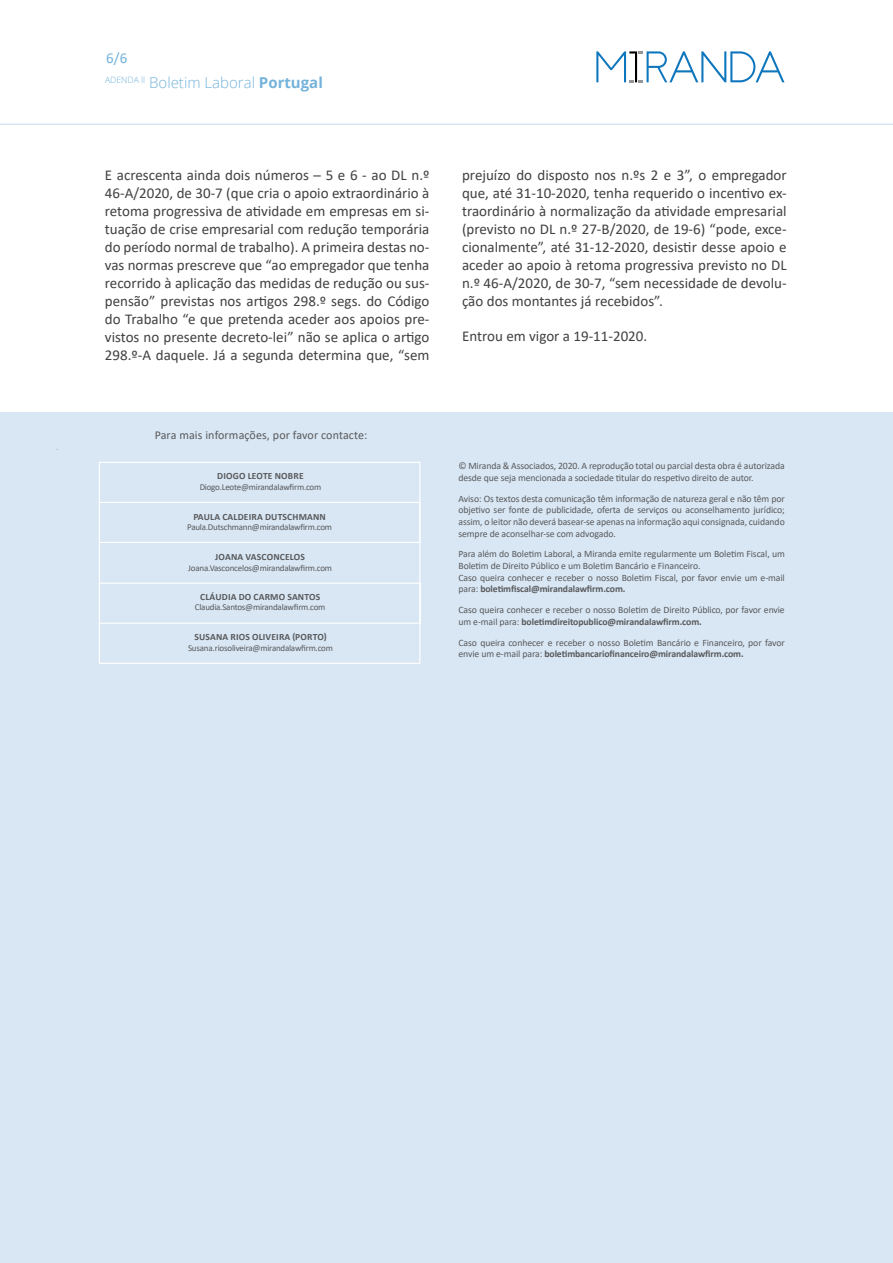
<style>
.page{position:relative;width:893px;height:1263px;background:#fff}
.page>*{position:absolute;margin:0;border:0;box-sizing:border-box;transform-origin:0 0}
.t1{font:15px/18px "Calibri";color:#414042;text-align:justify}
.t2{font:300 15px "Open Sans";color:#75b3da}
.t3{font:15px "Calibri";color:#75b3da}
.t4{font:12px "Calibri";letter-spacing:.01em;color:#58595b}
.t5{font:9.75px/11.7px "Calibri";letter-spacing:-.01em;color:#58595b}
.t6{font:700 9.6px "Calibri";letter-spacing:.02em;color:#58595b}
.t7{font:9px "Calibri";letter-spacing:-.025em;color:#58595b}
.s1{font-weight:700}
</style>
<div class="page">
<hr style="left:0;top:124px;width:893px;height:1px;background:#d9e7f4">
<svg style="left:596px;top:51px;width:188px;height:31px"></svg>
<div style="left:0;top:412px;width:893px;height:851px;background:#d9e7f4"></div>
<div style="left:99px;top:502px;width:321px;height:41px;border:1px solid #fff"></div>
<div style="left:99px;top:462px;width:321px;height:202px;border:1px solid #fff"></div>
<div style="left:99px;top:583px;width:322px;height:41px;border:1px solid #fff"></div>
<h1 class="t3" style="left:106px;top:47px;width:22px">6/6</h1>
<h1 class="t2" style="left:105px;top:72px;width:219px"><sup>ADENDA</sup> <sup>ll</sup> Boletim Laboral <span class="s1">Portugal</span></h1>
<p class="t1" style="left:105px;top:166px;width:326px">E acrescenta ainda dois números – 5 e 6 - ao DL n.º 46-A/2020, de 30-7 (que cria o apoio extraordinário à retoma progressiva de atividade em empresas em si&shy;tuação de crise empresarial com redução temporária do período normal de trabalho). A primeira destas no&shy;vas normas prescreve que “ao empregador que tenha recorrido à aplicação das medidas de redução ou sus&shy;pensão” previstas nos artigos 298.º segs. do Código do Trabalho “e que pretenda aceder aos apoios pre&shy;vistos no presente decreto-lei” não se aplica o artigo 298.º-A daquele. Já a segunda determina que, “sem</p>
<p class="t4" style="left:155px;top:427px;width:214px">Para mais informações, por favor contacte:</p>
<p class="t6" style="left:217px;top:469px;width:7px">diogo</p>
<p class="t6" style="left:248px;top:469px;width:6px">leote</p>
<p class="t6" style="left:275px;top:469px;width:7px">nobre</p>
<p class="t7" style="left:200px;top:480px;width:123px">Diogo.Leote@mirandalawfirm.com</p>
<p class="t6" style="left:193px;top:510px;width:12px">Paula</p>
<p class="t6" style="left:222px;top:510px;width:56px">CALDEIRA Dutschmann</p>
<p class="t7" style="left:187px;top:521px;width:146px">Paula.Dutschmann@mirandalawfirm.com</p>
<p class="t6" style="left:215px;top:550px;width:7px">joana</p>
<p class="t6" style="left:246px;top:550px;width:7px">vasconcelos</p>
<p class="t7" style="left:188px;top:562px;width:145px">Joana.Vasconcelos@mirandalawfirm.com</p>
<p class="t6" style="left:200px;top:590px;width:22px">cláudia</p>
<p class="t6" style="left:239px;top:590px;width:23px">do carmo</p>
<p class="t6" style="left:287px;top:590px;width:7px">santos</p>
<p class="t7" style="left:195px;top:601px;width:132px">Claudia.Santos@mirandalawfirm.com</p>
<p class="t6" style="left:194px;top:630px;width:12px">Susana</p>
<p class="t6" style="left:230px;top:630px;width:34px">Rios Oliveira</p>
<p class="t6" style="left:292px;top:630px;width:15px">(Porto</p>
<p class="t6" style="left:324px;top:630px;width:4px">)</p>
<p class="t7" style="left:188px;top:642px;width:146px">Susana.riosoliveira@mirandalawfirm.com</p>
<p class="t1" style="left:462px;top:166px;width:326px">prejuízo do disposto nos n.ºs 2 e 3”, o empregador que, até 31-10-2020, tenha requerido o incentivo ex&shy;traordinário à normalização da atividade empresarial (previsto no DL n.º 27-B/2020, de 19-6) “pode, exce&shy;cionalmente”, até 31-12-2020, desistir desse apoio e aceder ao apoio à retoma progressiva previsto no DL n.º 46-A/2020, de 30-7, “sem necessidade de devolu&shy;ção dos montantes já recebidos”.</p>
<h1 class="t1" style="left:462px;top:327px;width:187px">Entrou em vigor a 19-11-2020.</h1>
<p class="t5" style="left:458px;top:460px;width:328px">© Miranda &amp; Associados, 2020. A reprodução total ou parcial desta obra é autorizada desde que seja mencionada a sociedade titular do respetivo direito de autor.</p>
<p class="t5" style="left:458px;top:492px;width:328px;text-align:justify">Aviso: Os textos desta comunicação têm informação de natureza geral e não têm por objetivo ser fonte de publicidade, oferta de serviços ou aconselhamento jurídico; assim, o leitor não deverá basear-se apenas na informação aqui consignada, cuidando sempre de aconselhar-se com advogado.</p>
<p class="t5" style="left:458px;top:548px;width:328px">Para além do Boletim Laboral, a Miranda emite regularmente um Boletim Fiscal, um Boletim de Direito Público e um Boletim Bancário e Financeiro.<br>Caso queira conhecer e receber o nosso Boletim Fiscal, por favor envie um e-mail para: <span class="s1">boletimfiscal@mirandalawfirm.com.</span></p>
<p class="t5" style="left:458px;top:604px;width:328px">Caso queira conhecer e receber o nosso Boletim de Direito Público, por favor envie um e-mail para: <span class="s1">boletimdireitopublico@mirandalawfirm.com.</span></p>
<p class="t5" style="left:458px;top:636px;width:328px">Caso queira conhecer e receber o nosso Boletim Bancário e Financeiro, por favor envie um e-mail para: <span class="s1">boletimbancariofinanceiro@mirandalawfirm.com.</span></p>
</div>
